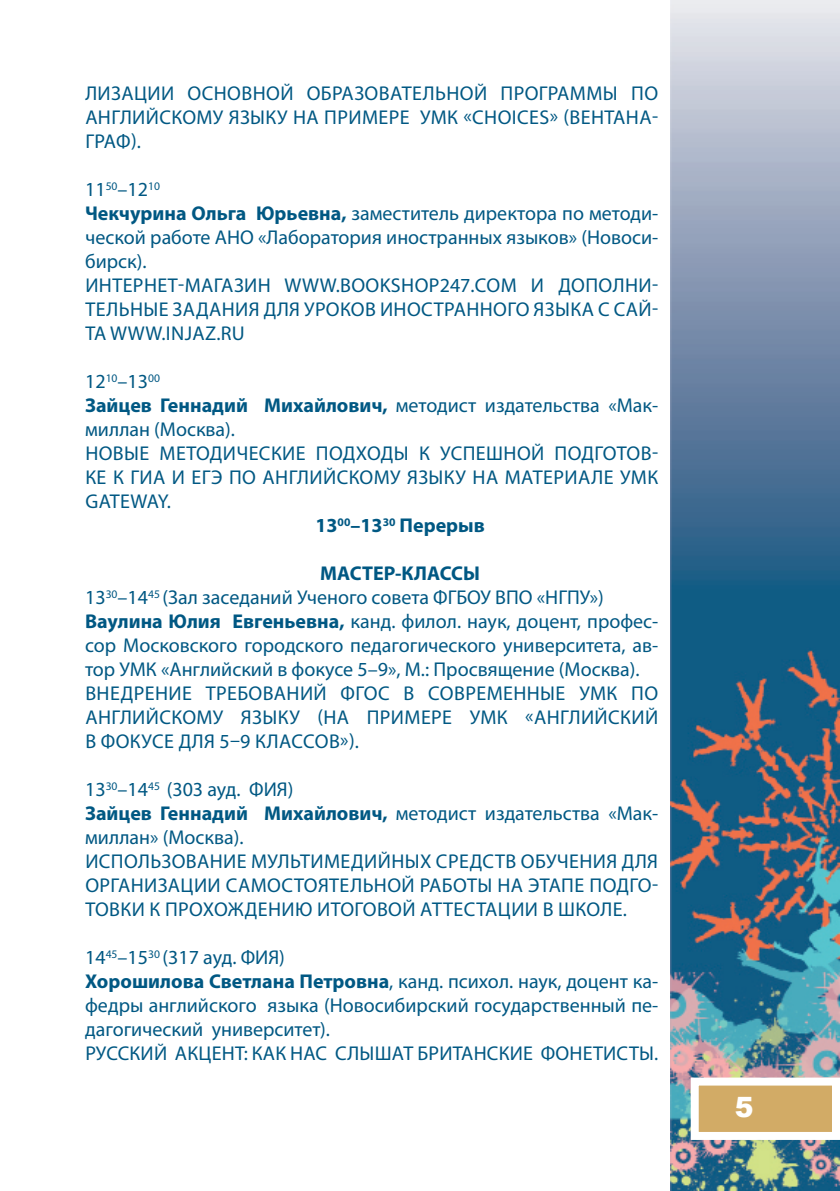
<style>
.page{position:relative;width:840px;height:1191px;background:#fff}
.page>*{position:absolute;margin:0;border:0;box-sizing:border-box;transform-origin:0 0}
.t1{font:900 28px "Arial";color:#fff}
.t2{font:20px/24px "Myriad Pro";color:#005883}
.t3{font:20px "Myriad Pro";letter-spacing:.02em;color:#005883}
.t4{font:20px "Myriad Pro";letter-spacing:.05em;color:#005883}
.t5{font:700 20px "Myriad Pro";color:#005883}
.s1{font-weight:700}
</style>
<div class="page">
<img style="left:670px;top:0;width:169px;height:1191px">
<div style="left:690px;top:1077px;width:149px;height:63px;background:#d2ab66;border:8px solid #fff"></div>
<p class="t2" style="left:85px;top:81px;width:75px">ЛИЗАЦИИ</p>
<p class="t2" style="left:187px;top:81px;width:14px">ОСНОВНО</p>
<p class="t2" style="left:280px;top:81px;width:233px">Й ОБРАЗОВАТЕЛЬНО Й ПРОГР</p>
<p class="t2" style="left:557px;top:81px;width:88px">АММЫ ПО</p>
<p class="t2" style="left:85px;top:105px;width:112px">АНГЛИЙСКОМУ</p>
<p class="t2" style="left:228px;top:105px;width:109px">ЯЗЫКУ НА ПРИМЕРЕ</p>
<p class="t3" style="left:420px;top:105px;width:239px">УМК «CHOICES» (ВЕНТАНА-</p>
<p class="t2" style="left:85px;top:129px;width:57px">ГРАФ).</p>
<p class="t2" style="left:85px;top:177px;width:574px">11<sup>50</sup>–12<sup>10<br></sup><span class="s1">Чекчурина Ольга Юрьевна,</span> ЗАМЕСТИТЕЛЬ ДИРЕКТОРА ПО МЕТОДИ-<br>ЧЕСКОЙ РАБОТЕ АНО «ЛАБОРАТОРИЯ ИНОСТРАННЫХ ЯЗЫКОВ» (НОВОСИ-<br>БИРСК).<br>ИНТЕРНЕТ</p>
<p class="t2" style="left:178px;top:273px;width:79px">-МАГАЗИН</p>
<p class="t3" style="left:284px;top:273px;width:301px">WWW.BOOKSHOP247.COM И ДОПО</p>
<p class="t2" style="left:612px;top:273px;width:47px">ЛНИ-</p>
<p class="t2" style="left:85px;top:297px;width:149px">ТЕЛЬНЫЕ ЗАДАНИЯ</p>
<p class="t2" style="left:263px;top:297px;width:130px">ДЛЯУРОКОВ ИНОСТР</p>
<p class="t2" style="left:453px;top:297px;width:26px">АННОГО</p>
<p class="t2" style="left:533px;top:297px;width:126px">ЯЗЫКА С САЙ-</p>
<p class="t3" style="left:85px;top:321px;width:161px">ТА WWW.INJAZ.RU</p>
<p class="t2" style="left:85px;top:369px;width:574px">12<sup>10</sup>–13<sup>00<br></sup><span class="s1">Зайцев Геннадий Михайлович,</span> МЕТОДИСТ ИЗДАТЕЛЬСТВА «МАК-<br>МИЛЛАН (МОСКВА).<br>НОВЫЕ МЕТО</p>
<p class="t2" style="left:210px;top:441px;width:243px">ДИЧЕСКИЕ ПОДХОДЫ К УСПЕ</p>
<p class="t2" style="left:486px;top:441px;width:121px">ШНОЙ ПОДГОТОВ</p>
<p class="t2" style="left:651px;top:441px;width:8px">-</p>
<p class="t4" style="left:85px;top:465px;width:289px">КЕ К ГИА И ЕГЭ ПО АНГЛИЙСКОМУ</p>
<p class="t2" style="left:407px;top:465px;width:138px">ЯЗЫКУ НА МАТЕРИ</p>
<p class="t2" style="left:578px;top:465px;width:80px">АЛЕ УМК</p>
<p class="t2" style="left:85px;top:489px;width:87px">GATEWAY.</p>
<p class="t5" style="left:315px;top:512px;width:171px">13<sup>00</sup>–13<sup>30</sup> Перерыв</p>
<p class="t2" style="left:85px;top:561px;width:574px;text-indent:235px"><span class="s1">МАСТЕР-КЛАССЫ<br></span>13<sup>30</sup>–14<sup>45</sup> (ЗАЛ ЗАСЕДАНИЙ УЧЕНОГО СОВЕТА ФГБОУ ВПО «НГПУ»)<br><span class="s1">Ваулина Юлия Евгеньевна,</span> КАНД. ФИЛОЛ. НАУК, ДОЦЕНТ, ПРОФЕС-СОР МОСКОВСКОГО ГОРОДСКОГО ПЕДАГОГИЧЕСКОГО УНИВЕРСИТЕТА, АВ-ТОР УМК «АНГЛИЙСКИЙ В ФОКУСЕ 5–9», М.: ПРОСВЯЩЕНИЕ (МОСКВА).<br>ВНЕДРЕНИЕ</p>
<p class="t2" style="left:206px;top:681px;width:13px">ТРЕБОВ</p>
<p class="t2" style="left:274px;top:681px;width:168px">АНИ Й ФГОС В СОВРЕМЕНН</p>
<p class="t2" style="left:540px;top:681px;width:105px">ЫЕ УМК ПО</p>
<p class="t2" style="left:85px;top:705px;width:112px">АНГЛИЙСКОМУ</p>
<p class="t2" style="left:241px;top:705px;width:139px">ЯЗЫКУ (НА ПРИМЕРЕ</p>
<p class="t2" style="left:469px;top:705px;width:190px">УМК «АНГЛИЙСКИЙ</p>
<p class="t2" style="left:85px;top:729px;width:68px">ВФОКУСЕ</p>
<p class="t2" style="left:178px;top:729px;width:126px">ДЛЯ 5–9 КЛАССОВ</p>
<p class="t2" style="left:340px;top:729px;width:20px">»).</p>
<p class="t2" style="left:85px;top:777px;width:574px">13<sup>30</sup>–14<sup>45</sup> (303 АУД. ФИЯ)<br><span class="s1">Зайцев Геннадий Михайлович,</span> МЕТОДИСТ ИЗДАТЕЛЬСТВА «МАК-<br>МИЛЛАН» (МОСКВА).<br>ИСПО</p>
<p class="t2" style="left:138px;top:849px;width:85px">ЛЬЗОВАНИЕ</p>
<p class="t2" style="left:251px;top:849px;width:63px">МУЛЬТИМЕ</p>
<p class="t2" style="left:351px;top:849px;width:143px">ДИЙНЫХ СРЕДСТВ</p>
<p class="t2" style="left:520px;top:849px;width:61px">ОБУЧЕНИЯ</p>
<p class="t2" style="left:621px;top:849px;width:36px">ДЛЯ</p>
<p class="t2" style="left:85px;top:873px;width:179px">ОРГАНИЗАЦИИ САМОСТОЯТЕ</p>
<p class="t2" style="left:350px;top:873px;width:309px">ЛЬНОЙ РАБОТЫ НА ЭТАПЕ ПОДГО-</p>
<p class="t2" style="left:85px;top:897px;width:93px">ТОВКИ К ПРО</p>
<p class="t2" style="left:203px;top:897px;width:68px">ХОЖДЕНИ</p>
<p class="t2" style="left:295px;top:897px;width:35px">Ю ИТОГОВО</p>
<p class="t2" style="left:402px;top:897px;width:42px">Й АТТЕСТ</p>
<p class="t2" style="left:485px;top:897px;width:143px">АЦИИ В ШКОЛЕ.</p>
<p class="t2" style="left:85px;top:945px;width:574px">14<sup>45</sup>–15<sup>30</sup> (317 АУД. ФИЯ)<br><span class="s1">Хорошилова Светлана Петровна</span>, КАНД. ПСИХОЛ. НАУК, ДОЦЕНТ КА-ФЕДРЫ АНГЛИЙСКОГО ЯЗЫКА (НОВОСИБИРСКИЙ ГОСУДАРСТВЕННЫЙ ПЕ-ДАГОГИЧЕСКИЙ УНИВЕРСИТЕТ).<br>РУССКИЙ АКЦЕНТ: КАК НАС СЛЫШАТ БРИТ</p>
<p class="t2" style="left:461px;top:1041px;width:93px">АНСКИЕ ФОНЕТИСТ</p>
<p class="t2" style="left:638px;top:1041px;width:21px">Ы.</p>
<h1 class="t1" style="left:734px;top:1086px;width:20px">5</h1>
</div>
